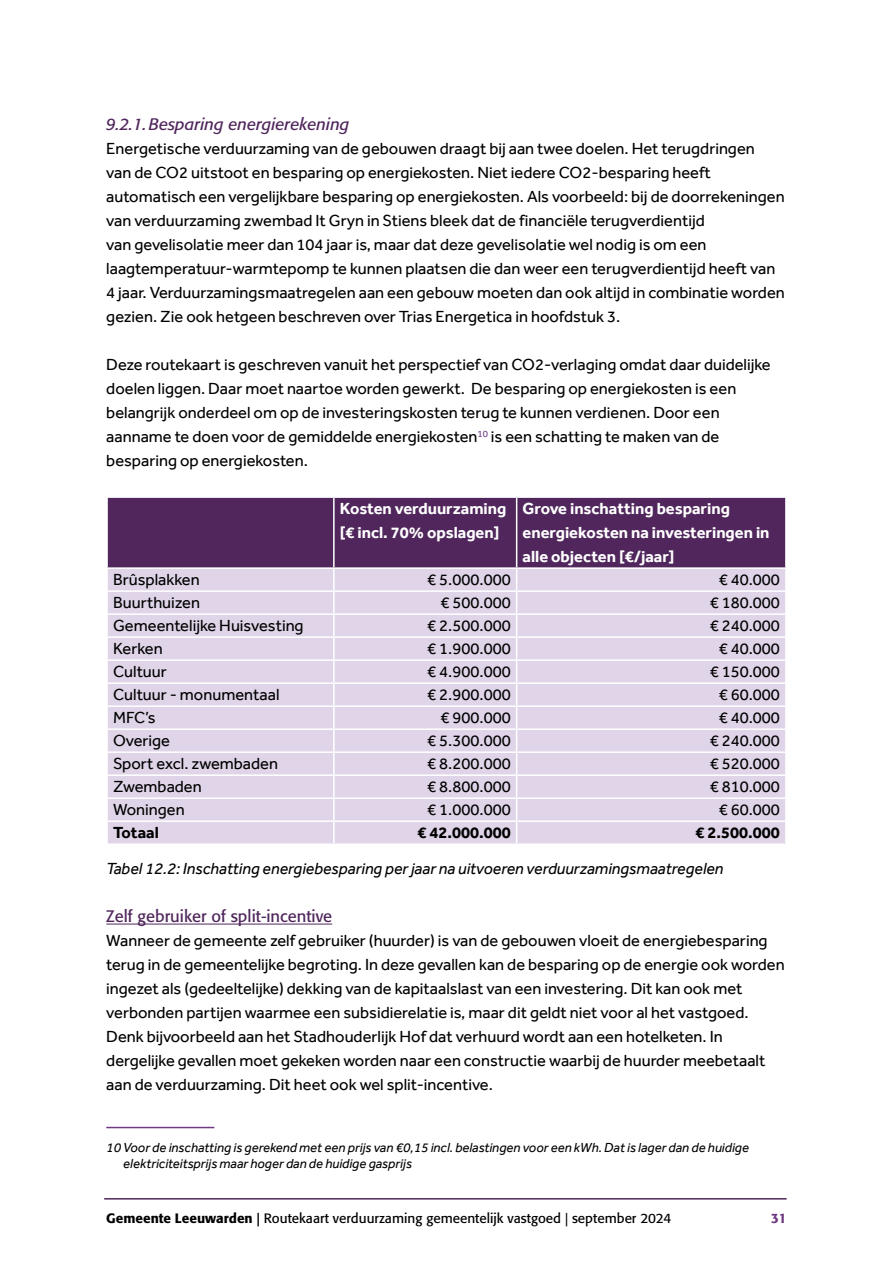
<style>
.page{position:relative;width:893px;height:1263px;background:#fff}
.page>*{position:absolute;margin:0;border:0;box-sizing:border-box;transform-origin:0 0}
.t1{font:16.5px/24px "Effra";color:#000}
.t2{font:700 16.5px/24px "Effra";color:#fff}
.t3{font:italic 16.5px "Effra";color:#000}
.t4{font:italic 16.5px "Formata";color:#50265c}
.t5{font:16.5px "Formata";color:#50265c}
.t6{font:700 16.5px "Effra";color:#000}
.t7{font:italic 13.5px/16.2px "Effra";color:#000}
.t8{font:13.5px "Formata";color:#000}
.t9{font:500 13.5px "Formata";color:#703983}
.s1{font-weight:500}
</style>
<div class="page">
<hr style="left:104px;top:1198px;width:683px;height:1px;background:#50265c">
<hr style="left:106px;top:924px;width:226px;height:1px;background:#50265c">
<div style="left:108px;top:498px;width:677px;height:69px;background:#50265c"></div>
<div style="left:108px;top:569px;width:677px;height:274px;background:#e0d5e8"></div>
<hr style="left:333px;top:498px;width:2px;height:69px;background:#fff">
<hr style="left:516px;top:498px;width:1px;height:69px;background:#fff">
<hr style="left:333px;top:569px;width:2px;height:21px;background:#fff">
<hr style="left:106px;top:590px;width:228px;height:2px;background:#fff">
<hr style="left:334px;top:590px;width:183px;height:2px;background:#fff">
<hr style="left:333px;top:592px;width:2px;height:21px;background:#fff">
<hr style="left:517px;top:590px;width:270px;height:2px;background:#fff">
<hr style="left:106px;top:613px;width:228px;height:2px;background:#fff">
<hr style="left:334px;top:613px;width:183px;height:2px;background:#fff">
<hr style="left:333px;top:615px;width:2px;height:21px;background:#fff">
<hr style="left:517px;top:613px;width:270px;height:2px;background:#fff">
<hr style="left:106px;top:636px;width:228px;height:2px;background:#fff">
<hr style="left:334px;top:636px;width:183px;height:2px;background:#fff">
<hr style="left:333px;top:638px;width:2px;height:21px;background:#fff">
<hr style="left:517px;top:636px;width:270px;height:2px;background:#fff">
<hr style="left:106px;top:659px;width:228px;height:2px;background:#fff">
<hr style="left:334px;top:659px;width:183px;height:2px;background:#fff">
<hr style="left:333px;top:661px;width:2px;height:21px;background:#fff">
<hr style="left:517px;top:659px;width:270px;height:2px;background:#fff">
<hr style="left:106px;top:682px;width:228px;height:2px;background:#fff">
<hr style="left:334px;top:682px;width:183px;height:2px;background:#fff">
<hr style="left:333px;top:684px;width:2px;height:21px;background:#fff">
<hr style="left:517px;top:682px;width:270px;height:2px;background:#fff">
<hr style="left:106px;top:705px;width:228px;height:2px;background:#fff">
<hr style="left:334px;top:705px;width:183px;height:2px;background:#fff">
<hr style="left:333px;top:707px;width:2px;height:21px;background:#fff">
<hr style="left:517px;top:705px;width:270px;height:2px;background:#fff">
<hr style="left:106px;top:728px;width:228px;height:2px;background:#fff">
<hr style="left:334px;top:728px;width:183px;height:2px;background:#fff">
<hr style="left:333px;top:730px;width:2px;height:21px;background:#fff">
<hr style="left:517px;top:728px;width:270px;height:2px;background:#fff">
<hr style="left:106px;top:751px;width:228px;height:2px;background:#fff">
<hr style="left:334px;top:751px;width:183px;height:2px;background:#fff">
<hr style="left:333px;top:753px;width:2px;height:21px;background:#fff">
<hr style="left:517px;top:751px;width:270px;height:2px;background:#fff">
<hr style="left:106px;top:774px;width:228px;height:2px;background:#fff">
<hr style="left:334px;top:774px;width:183px;height:2px;background:#fff">
<hr style="left:333px;top:776px;width:2px;height:21px;background:#fff">
<hr style="left:517px;top:774px;width:270px;height:2px;background:#fff">
<hr style="left:106px;top:797px;width:228px;height:2px;background:#fff">
<hr style="left:334px;top:797px;width:183px;height:2px;background:#fff">
<hr style="left:333px;top:799px;width:2px;height:21px;background:#fff">
<hr style="left:517px;top:797px;width:270px;height:2px;background:#fff">
<hr style="left:106px;top:820px;width:228px;height:2px;background:#fff">
<hr style="left:334px;top:820px;width:183px;height:2px;background:#fff">
<hr style="left:333px;top:822px;width:2px;height:21px;background:#fff">
<hr style="left:517px;top:820px;width:270px;height:2px;background:#fff">
<svg style="left:516px;top:569px;width:1px;height:274px"></svg>
<hr style="left:106px;top:1127px;width:108px;height:1px;background:#703983">
<p class="t4" style="left:106px;top:115px;width:245px">9.2.1.Besparing energierekening</p>
<p class="t1" style="left:106px;top:137px;width:680px">Energetische verduurzaming van de gebouwen draagt bij aan twee doelen. Het terugdringen<br>van de CO2 uitstoot en besparing op energiekosten. Niet iedere CO2-besparing heeft automatisch een vergelijkbare besparing op energiekosten. Als voorbeeld: bij de doorrekeningen van verduurzaming zwembad It Gryn in Stiens bleek dat de financiële terugverdientijd<br>van gevelisolatie meer dan 104 jaar is, maar dat deze gevelisolatie wel nodig is om een laagtemperatuur-warmtepomp te kunnen plaatsen die dan weer een terugverdientijd heeft van 4 jaar. Verduurzamingsmaatregelen aan een gebouw moeten dan ook altijd in combinatie worden gezien. Zie ook hetgeen beschreven over Trias Energetica in hoofdstuk 3.</p>
<p class="t1" style="left:106px;top:353px;width:666px">Deze routekaart is geschreven vanuit het perspectief van CO2-verlaging omdat daar duidelijke doelen liggen. Daar moet naartoe worden gewerkt. De besparing op energiekosten is een belangrijk onderdeel om op de investeringskosten terug te kunnen verdienen. Door een aanname te doen voor de gemiddelde energiekosten<sup>10</sup> is een schatting te maken van de besparing op energiekosten.</p>
<p class="t2" style="left:340px;top:496px;width:168px">Kosten verduurzaming [€ incl. 70% opslagen]</p>
<p class="t2" style="left:523px;top:496px;width:248px">Grove inschatting besparing energiekosten na investeringen in alle objecten [€/jaar]</p>
<p class="t1" style="left:113px;top:567px;width:88px">Brûsplakken</p>
<p class="t1" style="left:427px;top:567px;width:85px">€ 5.000.000</p>
<p class="t1" style="left:719px;top:567px;width:63px">€ 40.000</p>
<p class="t1" style="left:113px;top:590px;width:88px">Buurthuizen</p>
<p class="t1" style="left:440px;top:590px;width:72px">€ 500.000</p>
<p class="t1" style="left:710px;top:590px;width:72px">€ 180.000</p>
<p class="t1" style="left:113px;top:613px;width:192px">Gemeentelijke Huisvesting</p>
<p class="t1" style="left:427px;top:613px;width:85px">€ 2.500.000</p>
<p class="t1" style="left:710px;top:613px;width:72px">€ 240.000</p>
<p class="t1" style="left:113px;top:636px;width:51px">Kerken</p>
<p class="t1" style="left:427px;top:636px;width:85px">€ 1.900.000</p>
<p class="t1" style="left:719px;top:636px;width:63px">€ 40.000</p>
<p class="t1" style="left:113px;top:659px;width:55px">Cultuur</p>
<p class="t1" style="left:427px;top:659px;width:85px">€ 4.900.000</p>
<p class="t1" style="left:710px;top:659px;width:72px">€ 150.000</p>
<p class="t1" style="left:113px;top:682px;width:168px">Cultuur - monumentaal</p>
<p class="t1" style="left:427px;top:682px;width:85px">€ 2.900.000</p>
<p class="t1" style="left:719px;top:682px;width:63px">€ 60.000</p>
<p class="t1" style="left:113px;top:705px;width:44px">MFC’s</p>
<p class="t1" style="left:440px;top:705px;width:72px">€ 900.000</p>
<p class="t1" style="left:719px;top:705px;width:63px">€ 40.000</p>
<p class="t1" style="left:113px;top:728px;width:59px">Overige</p>
<p class="t1" style="left:427px;top:728px;width:85px">€ 5.300.000</p>
<p class="t1" style="left:710px;top:728px;width:72px">€ 240.000</p>
<p class="t1" style="left:113px;top:751px;width:167px">Sport excl. zwembaden</p>
<p class="t1" style="left:427px;top:751px;width:85px">€ 8.200.000</p>
<p class="t1" style="left:710px;top:751px;width:72px">€ 520.000</p>
<p class="t1" style="left:113px;top:774px;width:90px">Zwembaden</p>
<p class="t1" style="left:427px;top:774px;width:85px">€ 8.800.000</p>
<p class="t1" style="left:710px;top:774px;width:72px">€ 810.000</p>
<p class="t1" style="left:113px;top:797px;width:73px">Woningen</p>
<p class="t1" style="left:427px;top:797px;width:85px">€ 1.000.000</p>
<p class="t1" style="left:719px;top:797px;width:63px">€ 60.000</p>
<p class="t6" style="left:113px;top:823px;width:47px">Totaal</p>
<p class="t6" style="left:417px;top:823px;width:95px">€ 42.000.000</p>
<p class="t6" style="left:696px;top:823px;width:86px">€ 2.500.000</p>
<p class="t3" style="left:106px;top:859px;width:619px">Tabel 12.2: Inschatting energiebesparing perjaar na uitvoeren verduurzamingsmaatregelen</p>
<p class="t5" style="left:106px;top:906px;width:227px">Zelf gebruiker of split-incentive</p>
<p class="t1" style="left:106px;top:929px;width:680px">Wanneer de gemeente zelf gebruiker (huurder) is van de gebouwen vloeit de energiebesparing terug in de gemeentelijke begroting. In deze gevallen kan de besparing op de energie ook worden ingezet als (gedeeltelijke) dekking van de kapitaalslast van een investering. Dit kan ook met verbonden partijen waarmee een subsidierelatie is, maar dit geldt niet voor al het vastgoed.<br>Denk bijvoorbeeld aan het Stadhouderlijk Hof dat verhuurd wordt aan een hotelketen. In dergelijke gevallen moet gekeken worden naar een constructie waarbij de huurder meebetaalt aan de verduurzaming. Dit heet ook wel split-incentive.</p>
<p class="t7" style="left:123px;top:1139px;width:627px;text-indent:-17px">10 Voor de inschatting is gerekend met een prijs van €0,15 incl. belastingen voor een kWh. Dat is lager dan de huidige elektriciteitsprijs maar hoger dan de huidige gasprijs</p>
<p class="t8" style="left:106px;top:1210px;width:567px"><span class="s1">Gemeente Leeuwarden |</span> Routekaart verduurzaming gemeentelijk vastgoed | september 2024</p>
<p class="t9" style="left:771px;top:1210px;width:17px">31</p>
</div>
